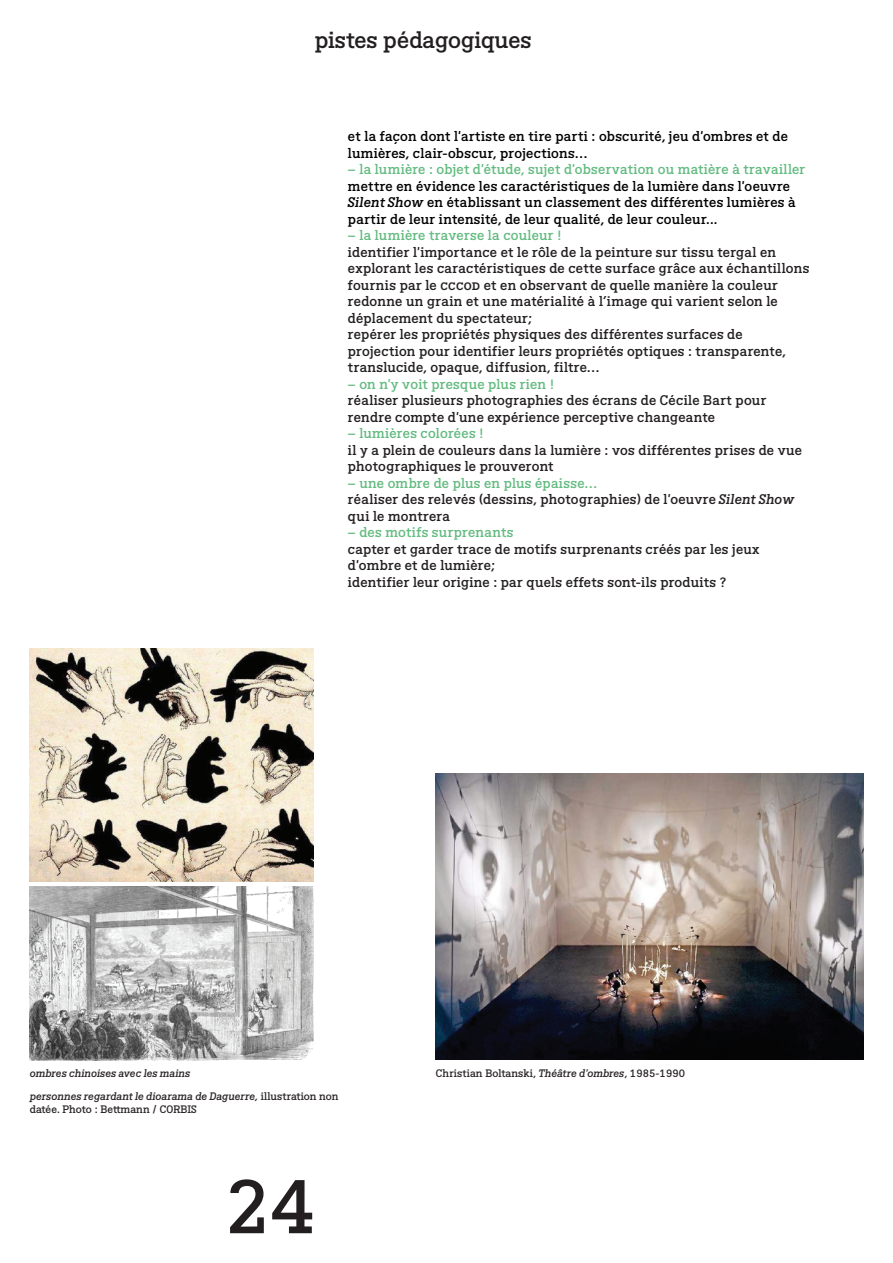
<style>
.page{position:relative;width:893px;height:1263px;background:#fff}
.page>*{position:absolute;margin:0;border:0;box-sizing:border-box;transform-origin:0 0}
.t1{font:75px "BVHCCCOD Titrage";color:#231f20}
.t2{font:22.5px "BVHCCCOD";color:#231f20}
.t3{font:13.5px/16.5px "BVHCCCOD";letter-spacing:.02em;color:#231f20}
.t4{font:13.5px/16.5px "BVHCCCOD";letter-spacing:.025em;color:#000}
.t5{font:13.5px "BVHCCCOD";letter-spacing:.015em;color:#64bb81}
.t6{font:italic 10.5px/22.5px "BVHCCCOD";color:#2a2526}
.t7{font:10.5px "BVHCCCOD";letter-spacing:.01em;color:#2a2526}
.s1{font-style:italic}
.s2{color:#64bb81}
.s3{font-style:normal}
</style>
<div class="page">
<img style="left:30px;top:649px;width:284px;height:233px">
<img style="left:436px;top:773px;width:427px;height:286px">
<img style="left:30px;top:886px;width:284px;height:174px">
<h2 class="t2" style="left:315px;top:25px;width:218px">pistes pédagogiques</h2>
<p class="t4" style="left:348px;top:129px;width:441px">et la façon dont l'artiste en tire parti : obscurité, jeu d'ombres et de lumières, clair-obscur, projections…</p>
<p class="t5" style="left:348px;top:161px;width:459px">– la lumière : objet d'étude, sujet d'observation ou matière à travailler</p>
<p class="t4" style="left:348px;top:179px;width:449px">mettre en évidence les caractéristiques de la lumière dans l'oeuvre<br><span class="s1">Silent Show</span> en établissant un classement des différentes lumières à partir de leur intensité, de leur qualité, de leur couleur...</p>
<p class="t5" style="left:348px;top:227px;width:215px">– la lumière traverse la couleur !</p>
<p class="t3" style="left:348px;top:245px;width:463px">identifier l'importance et le rôle de la peinture sur tissu tergal en explorant les caractéristiques de cette surface grâce aux échantillons fournis par le cccod et en observant de quelle manière la couleur redonne un grain et une matérialité à l’image qui varient selon le déplacement du spectateur;<br>repérer les propriétés physiques des différentes surfaces de projection pour identifier leurs propriétés optiques : transparente, translucide, opaque, diffusion, filtre…</p>
<p class="t5" style="left:348px;top:375px;width:208px">– on n'y voit presque plus rien !</p>
<p class="t3" style="left:348px;top:393px;width:420px">réaliser plusieurs photographies des écrans de Cécile Bart pour rendre compte d'une expérience perceptive changeante</p>
<p class="t5" style="left:348px;top:425px;width:137px">– lumières colorées !</p>
<p class="t3" style="left:348px;top:443px;width:456px">il y a plein de couleurs dans la lumière : vos différentes prises de vue photographiques le prouveront</p>
<p class="t3" style="left:348px;top:476px;width:448px"><span class="s2">– une ombre de plus en plus épaisse…<br></span>réaliser des relevés (dessins, photographies) de l'oeuvre <span class="s1">Silent Show </span>qui le montrera</p>
<p class="t5" style="left:348px;top:524px;width:167px">– des motifs surprenants</p>
<p class="t3" style="left:348px;top:541px;width:413px">capter et garder trace de motifs surprenants créés par les jeux d'ombre et de lumière;<br>identifier leur origine : par quels effets sont-ils produits ?</p>
<p class="t6" style="left:30px;top:1062px;width:310px">ombres chinoises avec les mains<br>personnes regardant le dioarama de Daguerre, <span class="s3">illustration non</span></p>
<p class="t7" style="left:30px;top:1102px;width:168px">datée. Photo : Bettmann / CORBIS</p>
<h1 class="t1" style="left:225px;top:1157px;width:91px">24</h1>
<p class="t7" style="left:436px;top:1066px;width:251px">Christian Boltanski, <span class="s1">Théâtre d'ombres</span>, 1985-1990</p>
</div>
